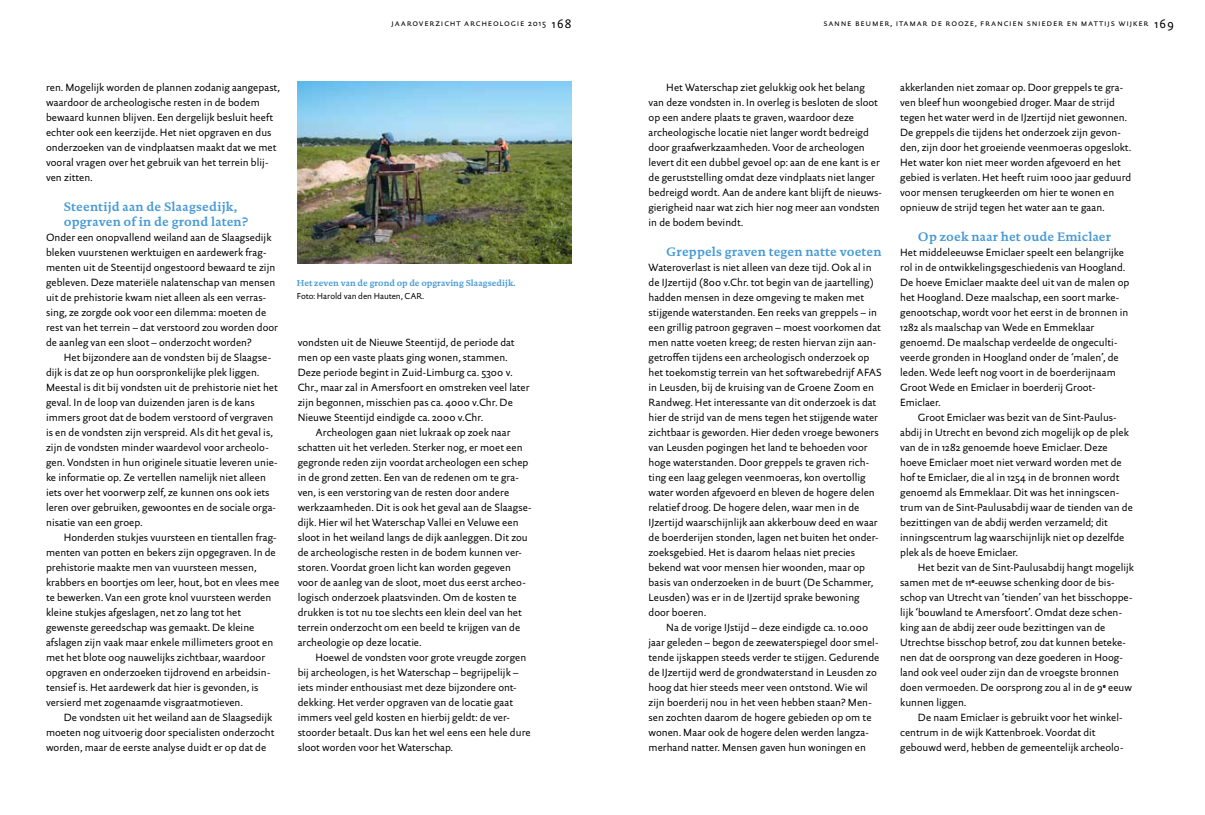
<style>
.page{position:relative;width:1205px;height:815px;background:#fff}
.page>*{position:absolute;margin:0;border:0;box-sizing:border-box;transform-origin:0 0}
.t1{font:700 12.5px/15px "DTL Documenta ST";letter-spacing:.01em;color:#479ad5}
.t2{font:10.62px/15px "DTL Documenta Sans ST";color:#000}
.t3{font:8.75px "DTL Documenta Sans T Caps";letter-spacing:.085em;color:#000}
.t4{font:700 8.75px "DTL Documenta ST";color:#479ad5}
.t5{font:8.75px "DTL Documenta Sans ST";letter-spacing:-.005em;color:#000}
.s1{font-size:12.5px}
</style>
<div class="page">
<img style="left:298px;top:81px;width:273px;height:183px">
<p class="t3" style="left:392px;top:18px;width:181px">jaaroverzicht archeologie 2015 <span class="s1">168</span></p>
<p class="t2" style="left:46px;top:80px;width:235px">ren. Mogelijk worden de plannen zodanig aangepast, waardoor de archeologische resten in de bodem bewaard kunnen blijven. Een dergelijk besluit heeft echter ook een keerzijde. Het niet opgraven en dus onderzoeken van de vindplaatsen maakt dat we met vooral vragen over het gebruik van het terrein blij&shy;ven zitten.</p>
<p class="t1" style="left:64px;top:199px;width:186px">Steentijd aan de Slaagsedijk, opgraven of in de grond laten?</p>
<p class="t2" style="left:46px;top:230px;width:233px">Onder een onopvallend weiland aan de Slaagsedijk bleken vuurstenen werktuigen en aardewerk frag&shy;menten uit de Steentijd ongestoord bewaard te zijn gebleven. Deze materiële nalatenschap van mensen uit de prehistorie kwam niet alleen als een verras&shy;sing, ze zorgde ook voor een dilemma: moeten de rest van het terrein – dat verstoord zou worden door de aanleg van een sloot – onderzocht worden?</p>
<p class="t2" style="left:46px;top:350px;width:233px;text-indent:18px">Het bijzondere aan de vondsten bij de Slaagse&shy;dijk is dat ze op hun oorspronkelijke plek liggen.<br>Meestal is dit bij vondsten uit de prehistorie niet het geval. In de loop van duizenden jaren is de kans immers groot dat de bodem verstoord of vergraven is en de vondsten zijn verspreid. Als dit het geval is, zijn de vondsten minder waardevol voor archeolo&shy;gen. Vondsten in hun originele situatie leveren unie&shy;ke informatie op. Ze vertellen namelijk niet alleen iets over het voorwerp zelf, ze kunnen ons ook iets leren over gebruiken, gewoontes en de sociale orga&shy;nisatie van een groep.</p>
<p class="t2" style="left:46px;top:530px;width:235px;text-indent:18px">Honderden stukjes vuursteen en tientallen frag&shy;menten van potten en bekers zijn opgegraven. In de prehistorie maakte men van vuursteen messen, krabbers en boortjes om leer, hout, bot en vlees mee te bewerken. Van een grote knol vuursteen werden kleine stukjes afgeslagen, net zo lang tot het gewenste gereedschap was gemaakt. De kleine afslagen zijn vaak maar enkele millimeters groot en met het blote oog nauwelijks zichtbaar, waardoor opgraven en onderzoeken tijdrovend en arbeidsin&shy;tensief is. Het aardewerk dat hier is gevonden, is versierd met zogenaamde visgraatmotieven.</p>
<p class="t2" style="left:46px;top:710px;width:230px;text-indent:18px">De vondsten uit het weiland aan de Slaagsedijk moeten nog uitvoerig door specialisten onderzocht worden, maar de eerste analyse duidt er op dat de</p>
<p class="t4" style="left:297px;top:278px;width:220px">Het zeven van de grond op de opgraving Slaagsedijk.</p>
<p class="t5" style="left:297px;top:290px;width:129px">Foto: Harold van den Hauten, CAR.</p>
<p class="t2" style="left:298px;top:335px;width:218px">vondsten uit de Nieuwe Steentijd, de periode dat</p>
<p class="t2" style="left:298px;top:350px;width:211px">men op een vaste plaats ging wonen, stammen.</p>
<p class="t2" style="left:298px;top:365px;width:216px">Deze periode begint in Zuid-Limburg ca. 5300 v.</p>
<p class="t2" style="left:298px;top:380px;width:233px">Chr., maar zal in Amersfoort en omstreken veel later</p>
<p class="t2" style="left:298px;top:395px;width:217px">zijn begonnen, misschien pas ca. 4000 v.Chr. De</p>
<p class="t2" style="left:298px;top:410px;width:187px">Nieuwe Steentijd eindigde ca. 2000 v.Chr.</p>
<p class="t2" style="left:315px;top:425px;width:197px">Archeologen gaan niet lukraak op zoek naar</p>
<p class="t2" style="left:298px;top:440px;width:226px">schatten uit het verleden. Sterker nog, er moet een</p>
<p class="t2" style="left:298px;top:455px;width:232px">gegronde reden zijn voordat archeologen een schep</p>
<p class="t2" style="left:298px;top:470px;width:223px">in de grond zetten. Een van de redenen om te gra-</p>
<p class="t2" style="left:298px;top:485px;width:213px">ven, is een verstoring van de resten door andere</p>
<p class="t2" style="left:298px;top:500px;width:234px">werkzaamheden. Dit is ook het geval aan de Slaagse-</p>
<p class="t2" style="left:298px;top:515px;width:222px">dijk. Hier wil het Waterschap Vallei en Veluwe een</p>
<p class="t2" style="left:298px;top:530px;width:231px">sloot in het weiland langs de dijk aanleggen. Dit zou</p>
<p class="t2" style="left:298px;top:545px;width:226px">de archeologische resten in de bodem kunnen ver-</p>
<p class="t2" style="left:298px;top:560px;width:215px">storen. Voordat groen licht kan worden gegeven</p>
<p class="t2" style="left:298px;top:575px;width:230px">voor de aanleg van de sloot, moet dus eerst archeo-</p>
<p class="t2" style="left:298px;top:590px;width:220px">logisch onderzoek plaatsvinden. Om de kosten te</p>
<p class="t2" style="left:298px;top:605px;width:226px">drukken is tot nu toe slechts een klein deel van het</p>
<p class="t2" style="left:298px;top:620px;width:224px">terrein onderzocht om een beeld te krijgen van de</p>
<p class="t2" style="left:298px;top:635px;width:125px">archeologie op deze locatie.</p>
<p class="t2" style="left:315px;top:650px;width:212px">Hoewel de vondsten voor grote vreugde zorgen</p>
<p class="t2" style="left:298px;top:665px;width:222px">bij archeologen, is het Waterschap – begrijpelijk –</p>
<p class="t2" style="left:298px;top:680px;width:220px">iets minder enthousiast met deze bijzondere ont-</p>
<p class="t2" style="left:298px;top:695px;width:217px">dekking. Het verder opgraven van de locatie gaat</p>
<p class="t2" style="left:298px;top:710px;width:214px">immers veel geld kosten en hierbij geldt: de ver-</p>
<p class="t2" style="left:298px;top:725px;width:234px">stoorder betaalt. Dus kan het wel eens een hele dure</p>
<p class="t2" style="left:298px;top:740px;width:157px">sloot worden voor het Waterschap.</p>
<p class="t3" style="left:823px;top:18px;width:352px">sanne beumer, itamar de rooze, francien snieder en mattijs wijker <span class="s1">169</span></p>
<p class="t2" style="left:648px;top:80px;width:235px;text-indent:18px">Het Waterschap ziet gelukkig ook het belang van deze vondsten in. In overleg is besloten de sloot op een andere plaats te graven, waardoor deze archeologische locatie niet langer wordt bedreigd door graafwerkzaamheden. Voor de archeologen levert dit een dubbel gevoel op: aan de ene kant is er de geruststelling omdat deze vindplaats niet langer bedreigd wordt. Aan de andere kant blijft de nieuws&shy;gierigheid naar wat zich hier nog meer aan vondsten in de bodem bevindt.</p>
<p class="t1" style="left:666px;top:244px;width:217px">Greppels graven tegen natte voeten</p>
<p class="t2" style="left:648px;top:260px;width:235px">Wateroverlast is niet alleen van deze tijd. Ook al in de IJzertijd (800 v.Chr. tot begin van de jaartelling) hadden mensen in deze omgeving te maken met stijgende waterstanden. Een reeks van greppels – in een grillig patroon gegraven – moest voorkomen dat men natte voeten kreeg; de resten hiervan zijn aan&shy;getroffen tijdens een archeologisch onderzoek op het toekomstig terrein van het softwarebedrijf AFAS in Leusden, bij de kruising van de Groene Zoom en Randweg. Het interessante van dit onderzoek is dat hier de strijd van de mens tegen het stijgende water zichtbaar is geworden. Hier deden vroege bewoners van Leusden pogingen het land te behoeden voor hoge waterstanden. Door greppels te graven rich&shy;ting een laag gelegen veenmoeras, kon overtollig water worden afgevoerd en bleven de hogere delen relatief droog. De hogere delen, waar men in de IJzertijd waarschijnlijk aan akkerbouw deed en waar de boerderijen stonden, lagen net buiten het onder&shy;zoeksgebied. Het is daarom helaas niet precies bekend wat voor mensen hier woonden, maar op basis van onderzoeken in de buurt (De Schammer, Leusden) was er in de IJzertijd sprake bewoning door boeren.</p>
<p class="t2" style="left:648px;top:620px;width:232px;text-indent:18px">Na de vorige IJstijd – deze eindigde ca. 10.000 jaar geleden – begon de zeewaterspiegel door smel&shy;tende ijskappen steeds verder te stijgen. Gedurende de IJzertijd werd de grondwaterstand in Leusden zo hoog dat hier steeds meer veen ontstond. Wie wil zijn boerderij nou in het veen hebben staan? Men&shy;sen zochten daarom de hogere gebieden op om te wonen. Maar ook de hogere delen werden langza&shy;merhand natter. Mensen gaven hun woningen en</p>
<p class="t2" style="left:900px;top:80px;width:233px">akkerlanden niet zomaar op. Door greppels te gra&shy;ven bleef hun woongebied droger. Maar de strijd tegen het water werd in de IJzertijd niet gewonnen.<br>De greppels die tijdens het onderzoek zijn gevon&shy;den, zijn door het groeiende veenmoeras opgeslokt.<br>Het water kon niet meer worden afgevoerd en het gebied is verlaten. Het heeft ruim 1000 jaar geduurd voor mensen terugkeerden om hier te wonen en opnieuw de strijd tegen het water aan te gaan.</p>
<p class="t1" style="left:918px;top:229px;width:195px">Op zoek naar het oude Emiclaer</p>
<p class="t2" style="left:900px;top:245px;width:231px">Het middeleeuwse Emiclaer speelt een belangrijke rol in de ontwikkelingsgeschiedenis van Hoogland.<br>De hoeve Emiclaer maakte deel uit van de malen op het Hoogland. Deze maalschap, een soort marke&shy;genootschap, wordt voor het eerst in de bronnen in 1282 als maalschap van Wede en Emmeklaar genoemd. De maalschap verdeelde de ongeculti&shy;veerde gronden in Hoogland onder de ‘malen’, de leden. Wede leeft nog voort in de boerderijnaam Groot Wede en Emiclaer in boerderij Groot-Emiclaer.</p>
<p class="t2" style="left:900px;top:410px;width:234px;text-indent:18px">Groot Emiclaer was bezit van de Sint-Paulus&shy;abdij in Utrecht en bevond zich mogelijk op de plek van de in 1282 genoemde hoeve Emiclaer. Deze hoeve Emiclaer moet niet verward worden met de hof te Emiclaer, die al in 1254 in de bronnen wordt genoemd als Emmeklaar. Dit was het inningscen&shy;trum van de Sint-Paulusabdij waar de tienden van de bezittingen van de abdij werden verzameld; dit inningscentrum lag waarschijnlijk niet op dezelfde plek als de hoeve Emiclaer.</p>
<p class="t2" style="left:900px;top:560px;width:235px;text-indent:18px">Het bezit van de Sint-Paulusabdij hangt mogelijk samen met de 11<sup>e</sup>-eeuwse schenking door de bis&shy;schop van Utrecht van ‘tienden’ van het bisschoppe&shy;lijk ‘bouwland te Amersfoort’. Omdat deze schen&shy;king aan de abdij zeer oude bezittingen van de Utrechtse bisschop betrof, zou dat kunnen beteke&shy;nen dat de oorsprong van deze goederen in Hoog&shy;land ook veel ouder zijn dan de vroegste bronnen doen vermoeden. De oorsprong zou al in de 9<sup>e</sup> eeuw kunnen liggen.</p>
<p class="t2" style="left:900px;top:710px;width:225px;text-indent:18px">De naam Emiclaer is gebruikt voor het winkel&shy;centrum in de wijk Kattenbroek. Voordat dit gebouwd werd, hebben de gemeentelijk archeolo-</p>
</div>
